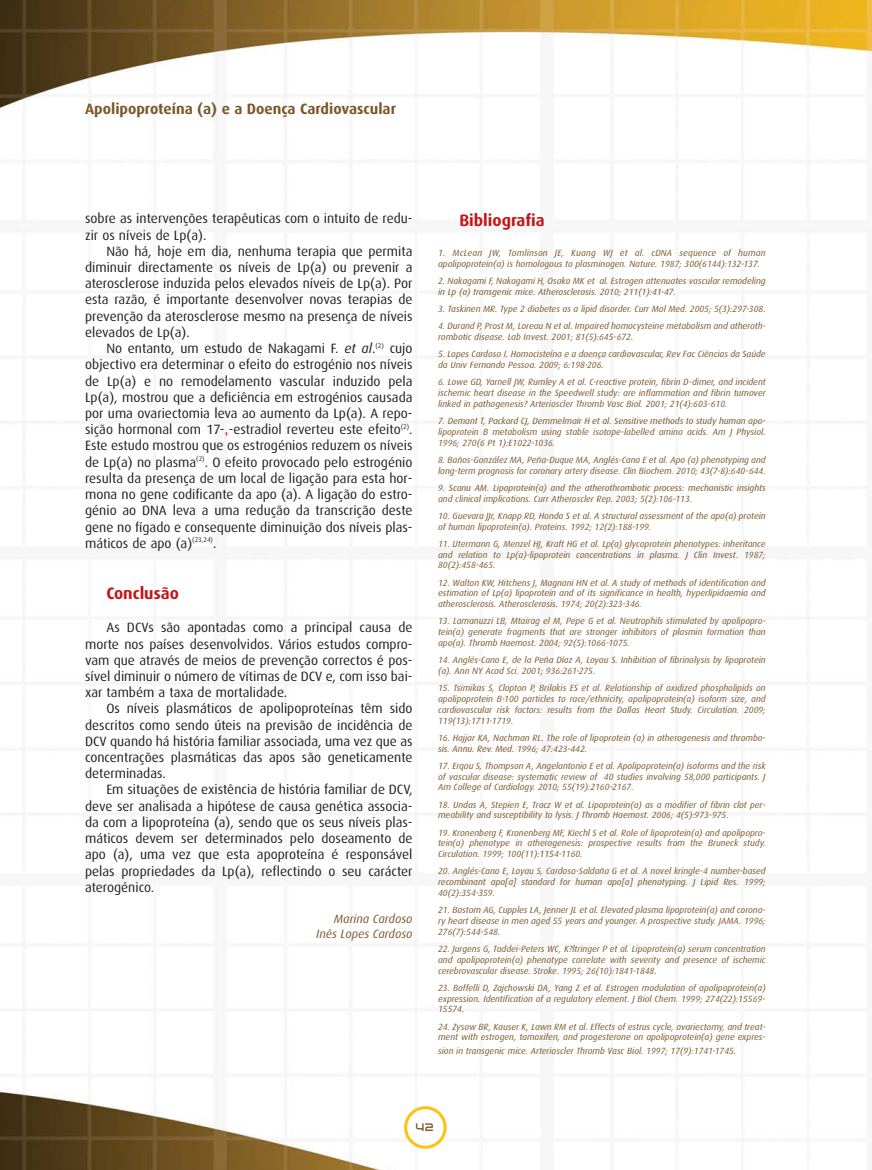
<style>
.page{position:relative;width:872px;height:1170px;background:#fff}
.page>*{position:absolute;margin:0;border:0;box-sizing:border-box;transform-origin:0 0}
.t1{font:700 16.5px "Dax";color:#c4151c}
.t2{font:700 15px "Dax";color:#7b582b}
.t3{font:13.5px/16.2px "Dax";color:#231f20;text-align:justify}
.t4{font:13.5px "Swisz";color:#7b582b}
.t5{font:italic 12px/14.4px "Dax";color:#7b582b;text-align:right}
.t6{font:italic 9px/10.8px "Dax";color:#7b582b;text-align:justify}
.s1{font-style:italic}
.s2{font-family:"Lucida Grande";color:#ec008c}
</style>
<div class="page">
<img style="left:0;top:0;width:872px;height:1169px">
<svg style="left:404px;top:1106px;width:42px;height:42px"></svg>
<h2 class="t2" style="left:85px;top:101px;width:312px">Apolipoproteína (a) e a Doença Cardiovascular</h2>
<h3 class="t3" style="left:85px;top:211px;width:329px">sobre as intervenções terapêuticas com o intuito de redu&shy;zir os níveis de Lp(a).</h3>
<p class="t3" style="left:85px;top:244px;width:329px;text-indent:21px">Não há, hoje em dia, nenhuma terapia que permita diminuir directamente os níveis de Lp(a) ou prevenir a aterosclerose induzida pelos elevados níveis de Lp(a). Por esta razão, é importante desenvolver novas terapias de prevenção da aterosclerose mesmo na presença de níveis elevados de Lp(a).</p>
<p class="t3" style="left:85px;top:341px;width:329px;text-indent:21px">No entanto, um estudo de Nakagami F. <span class="s1">et al</span>.<sup>(2)</sup> cujo objectivo era determinar o efeito do estrogénio nos níveis de Lp(a) e no remodelamento vascular induzido pela Lp(a), mostrou que a deficiência em estrogénios causada por uma ovariectomia leva ao aumento da Lp(a). A repo&shy;sição hormonal com 17-<span class="s2">‚</span>-estradiol reverteu este efeito<sup>(2)</sup>.<br>Este estudo mostrou que os estrogénios reduzem os níveis de Lp(a) no plasma<sup>(2)</sup>. O efeito provocado pelo estrogénio resulta da presença de um local de ligação para esta hor&shy;mona no gene codificante da apo (a). A ligação do estro&shy;génio ao DNA leva a uma redução da transcrição deste gene no fígado e consequente diminuição dos níveis plas&shy;máticos de apo (a)<sup>(23,24)</sup>.</p>
<h1 class="t1" style="left:106px;top:585px;width:74px">Conclusão</h1>
<p class="t3" style="left:85px;top:620px;width:329px;text-indent:21px">As DCVs são apontadas como a principal causa de morte nos países desenvolvidos. Vários estudos compro&shy;vam que através de meios de prevenção correctos é pos&shy;sível diminuir o número de vítimas de DCV e, com isso bai&shy;xar também a taxa de mortalidade.</p>
<h3 class="t3" style="left:85px;top:701px;width:329px;text-indent:21px">Os níveis plasmáticos de apolipoproteínas têm sido descritos como sendo úteis na previsão de incidência de DCV quando há história familiar associada, uma vez que as concentrações plasmáticas das apos são geneticamente determinadas.</h3>
<p class="t3" style="left:85px;top:782px;width:329px;text-indent:21px">Em situações de existência de história familiar de DCV, deve ser analisada a hipótese de causa genética associa&shy;da com a lipoproteína (a), sendo que os seus níveis plas&shy;máticos devem ser determinados pelo doseamento de apo (a), uma vez que esta apoproteína é responsável pelas propriedades da Lp(a), reflectindo o seu carácter aterogénico.</p>
<h3 class="t5" style="left:316px;top:912px;width:98px">Marina Cardoso<br>Inês Lopes Cardoso</h3>
<h1 class="t1" style="left:459px;top:212px;width:87px">Bibliografia</h1>
<p class="t6" style="left:438px;top:248px;width:329px">1. McLean JW, Tomlinson JE, Kuang WJ et al. cDNA sequence of human apolipoprotein(a) is homologous to plasminogen. Nature. 1987; 300(6144):132-137.</p>
<p class="t6" style="left:438px;top:276px;width:329px">2. Nakagami F, Nakagami H, Osako MK et al. Estrogen attenuates vascular remodeling in Lp (a) transgenic mice. Atherosclerosis. 2010; 211(1):41-47.</p>
<p class="t6" style="left:438px;top:304px;width:329px">3. Taskinen MR. Type 2 diabetes as a lipid disorder. Curr Mol Med. 2005; 5(3):297-308.</p>
<p class="t6" style="left:438px;top:321px;width:329px">4. Durand P, Prost M, Loreau N et al. Impaired homocysteine metabolism and atheroth&shy;rombotic disease. Lab Invest. 2001; 81(5):645-672.</p>
<p class="t6" style="left:438px;top:349px;width:329px">5. Lopes Cardoso I. Homocisteína e a doença cardiovascular, Rev Fac Ciências da Saúde da Univ Fernando Pessoa. 2009; 6:198-206.</p>
<p class="t6" style="left:438px;top:377px;width:329px">6. Lowe GD, Yarnell JW, Rumley A et al. C-reactive protein, fibrin D-dimer, and incident ischemic heart disease in the Speedwell study: are inflammation and fibrin turnover linked in pathogenesis? Arterioscler Thromb Vasc Biol. 2001; 21(4):603-610.</p>
<p class="t6" style="left:438px;top:416px;width:329px">7. Demant T, Packard CJ, Demmelmair H et al. Sensitive methods to study human apo&shy;lipoprotein B metabolism using stable isotope-labelled amino acids. Am J Physiol.<br>1996; 270(6 Pt 1):E1022-1036.</p>
<p class="t6" style="left:438px;top:455px;width:329px">8. Baños-González MA, Peña-Duque MA, Anglés-Cano E et al. Apo (a) phenotyping and long-term prognosis for coronary artery disease. Clin Biochem. 2010; 43(7-8):640-644.</p>
<p class="t6" style="left:438px;top:483px;width:329px">9. Scanu AM. Lipoprotein(a) and the atherothrombotic process: mechanistic insights and clinical implications. Curr Atheroscler Rep. 2003; 5(2):106-113.</p>
<p class="t6" style="left:438px;top:511px;width:329px">10. Guevara JJr, Knapp RD, Honda S et al. A structural assessment of the apo(a) protein of human lipoprotein(a). Proteins. 1992; 12(2):188-199.</p>
<p class="t6" style="left:438px;top:539px;width:329px">11. Utermann G, Menzel HJ, Kraft HG et al. Lp(a) glycoprotein phenotypes: inheritance and relation to Lp(a)-lipoprotein concentrations in plasma. J Clin Invest. 1987; 80(2):458-465.</p>
<p class="t6" style="left:438px;top:578px;width:329px">12. Walton KW, Hitchens J, Magnani HN et al. A study of methods of identification and estimation of Lp(a) lipoprotein and of its significance in health, hyperlipidaemia and atherosclerosis. Atherosclerosis. 1974; 20(2):323-346.</p>
<p class="t6" style="left:438px;top:616px;width:329px">13. Lamanuzzi LB, Mtairag el M, Pepe G et al. Neutrophils stimulated by apolipopro&shy;tein(a) generate fragments that are stronger inhibitors of plasmin formation than apo(a). Thromb Haemost. 2004; 92(5):1066-1075.</p>
<p class="t6" style="left:438px;top:655px;width:329px">14. Anglés-Cano E, de la Peña Díaz A, Loyau S. Inhibition of fibrinolysis by lipoprotein (a). Ann NY Acad Sci. 2001; 936:261-275.</p>
<p class="t6" style="left:438px;top:683px;width:329px">15. Tsimikas S, Clopton P, Brilakis ES et al. Relationship of oxidized phospholipids on apolipoprotein B-100 particles to race/ethnicity, apolipoprotein(a) isoform size, and cardiovascular risk factors: results from the Dallas Heart Study. Circulation. 2009; 119(13):1711-1719.</p>
<p class="t6" style="left:438px;top:733px;width:329px">16. Hajjar KA, Nachman RL. The role of lipoprotein (a) in atherogenesis and thrombo&shy;sis. Annu. Rev. Med. 1996; 47:423-442.</p>
<p class="t6" style="left:438px;top:761px;width:329px">17. Erqou S, Thompson A, Angelantonio E et al. Apolipoprotein(a) isoforms and the risk of vascular disease: systematic review of 40 studies involving 58,000 participants. J Am College of Cardiology. 2010; 55(19):2160-2167.</p>
<p class="t6" style="left:438px;top:799px;width:329px">18. Undas A, Stepien E, Tracz W et al. Lipoprotein(a) as a modifier of fibrin clot per&shy;meability and susceptibility to lysis. J Thromb Haemost. 2006; 4(5):973-975.</p>
<p class="t6" style="left:438px;top:827px;width:329px">19. Kronenberg F, Kronenberg MF, Kiechl S et al. Role of lipoprotein(a) and apolipopro&shy;tein(a) phenotype in atherogenesis: prospective results from the Bruneck study.<br>Circulation. 1999; 100(11):1154-1160.</p>
<p class="t6" style="left:438px;top:866px;width:329px">20. Anglés-Cano E, Loyau S, Cardoso-Saldaña G et al. A novel kringle-4 number-based recombinant apo[a] standard for human apo[a] phenotyping. J Lipid Res. 1999; 40(2):354-359.</p>
<p class="t6" style="left:438px;top:905px;width:329px">21. Bostom AG, Cupples LA, Jenner JL et al. Elevated plasma lipoprotein(a) and corona&shy;ry heart disease in men aged 55 years and younger. A prospective study. JAMA. 1996; 276(7):544-548.</p>
<p class="t6" style="left:438px;top:944px;width:329px">22. Jurgens G, Taddei-Peters WC, K?ltringer P et al. Lipoprotein(a) serum concentration and apolipoprotein(a) phenotype correlate with severity and presence of ischemic cerebrovascular disease. Stroke. 1995; 26(10):1841-1848.</p>
<p class="t6" style="left:438px;top:982px;width:329px">23. Boffelli D, Zajchowski DA, Yang Z et al. Estrogen modulation of apolipoprotein(a) expression. Identification of a regulatory element. J Biol Chem. 1999; 274(22):15569- 15574.</p>
<p class="t6" style="left:438px;top:1021px;width:329px">24. Zysow BR, Kauser K, Lawn RM et al. Effects of estrus cycle, ovariectomy, and treat&shy;ment with estrogen, tamoxifen, and progesterone on apolipoprotein(a) gene expres-</p>
<p class="t6" style="left:438px;top:1045px;width:300px">sion in transgenic mice. Arterioscler Thromb Vasc Biol. 1997; 17(9):1741-1745.</p>
<h3 class="t4" style="left:416px;top:1120px;width:20px">42</h3>
</div>
